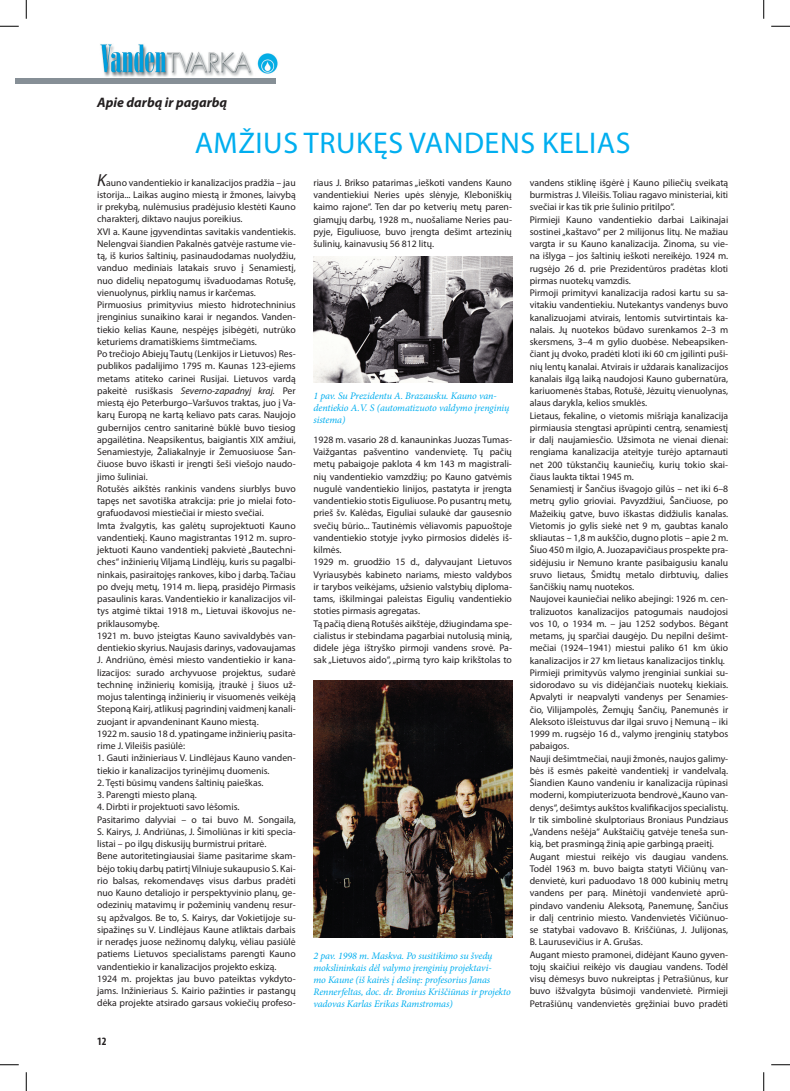
<style>
.page{position:relative;width:790px;height:1091px;background:#fff}
.page>*{position:absolute;margin:0;border:0;box-sizing:border-box;transform-origin:0 0}
.t1{font:30px "Myriad Pro";color:#00aeef}
.t2{font:italic 700 13.75px "Myriad Pro";color:#231f20}
.t3{font:700 condensed 11.25px "Myriad Pro";color:#231f20}
.t4{font:italic 10px/12px "Minion Pro";letter-spacing:-.015em;color:#00aeef}
.t5{font:9.75px/12.2px "Myriad Pro";color:#231f20}
.s1{font-style:italic;font-size:17.5px}
.s2{font-style:italic}
</style>
<div class="page">
<img style="left:100px;top:44px;width:178px;height:33px">
<div style="left:16px;top:78px;width:260px;height:6px;background:#868f96"></div>
<img style="left:313px;top:257px;width:199px;height:126px">
<img style="left:313px;top:680px;width:199px;height:257px">
<svg style="left:0;top:25px;width:19px;height:2px"></svg>
<svg style="left:771px;top:25px;width:19px;height:2px"></svg>
<svg style="left:0;top:1064px;width:19px;height:1px"></svg>
<svg style="left:771px;top:1064px;width:19px;height:1px"></svg>
<svg style="left:25px;top:0;width:2px;height:19px"></svg>
<svg style="left:25px;top:1072px;width:2px;height:19px"></svg>
<svg style="left:763px;top:0;width:1px;height:19px"></svg>
<svg style="left:763px;top:1072px;width:1px;height:19px"></svg>
<h2 class="t2" style="left:97px;top:94px;width:132px">Apie darbą ir pagarbą</h2>
<h1 class="t1" style="left:195px;top:124px;width:127px">AMŽIUS TRUKĘS</h1>
<h1 class="t1" style="left:409px;top:124px;width:19px">VANDENS</h1>
<h1 class="t1" style="left:542px;top:124px;width:16px">KELIAS</h1>
<p class="t5" style="left:97px;top:176px;width:200px"><span class="s1">K</span>auno vandentiekio ir kanalizacijos pradžia – jau istorija... Laikas augino miestą ir žmones, laivybą ir prekybą, nulėmusius pradėjusio klestėti Kauno charakterį, diktavo naujus poreikius.<br>XVI a. Kaune įgyvendintas savitakis vandentiekis.<br>Nelengvai šiandien Pakalnės gatvėje rastume vie&shy;tą, iš kurios šaltinių, pasinaudodamas nuolydžiu, vanduo mediniais latakais sruvo į Senamiestį, nuo didelių nepatogumų išvaduodamas Rotušę, vienuolynus, pirklių namus ir karčemas.<br>Pirmuosius primityvius miesto hidrotechninius įrenginius sunaikino karai ir negandos. Vanden&shy;tiekio kelias Kaune, nespėjęs įsibėgėti, nutrūko keturiems dramatiškiems šimtmečiams.<br>Po trečiojo Abiejų Tautų (Lenkijos ir Lietuvos) Res&shy;publikos padalijimo 1795 m. Kaunas 123-ejiems metams atiteko carinei Rusijai. Lietuvos vardą pakeitė rusiškasis <span class="s2">Severno-zapadnyj kraj.</span> Per miestą ėjo Peterburgo–Varšuvos traktas, juo į Va&shy;karų Europą ne kartą keliavo pats caras. Naujojo gubernijos centro sanitarinė būklė buvo tiesiog apgailėtina. Neapsikentus, baigiantis XIX amžiui, Senamiestyje, Žaliakalnyje ir Žemuosiuose Šan&shy;čiuose buvo iškasti ir įrengti šeši viešojo naudo&shy;jimo šuliniai.<br>Rotušės aikštės rankinis vandens siurblys buvo tapęs net savotiška atrakcija: prie jo mielai foto&shy;grafuodavosi miestiečiai ir miesto svečiai.<br>I mta žvalgytis, kas galėtų suprojektuoti Kauno vandentiekį. Kauno magistrantas 1912 m. supro&shy;jektuoti Kauno vandentiekį pakvietė „Bautechni&shy;ches“ inžinierių Viljamą Lindlėjų, kuris su pagalbi&shy;ninkais, pasiraitojęs rankoves, kibo į darbą. Tačiau po dvejų metų, 1914 m. liepą, prasidėjo Pirmasis pasaulinis karas. Vandentiekio ir kanalizacijos vil&shy;tys atgimė tiktai 1918 m., Lietuvai iškovojus ne&shy;priklausomybę.<br>1921 m. buvo įsteigtas Kauno savivaldybės van&shy;dentiekio skyrius. Naujasis darinys, vadovaujamas J. Andriūno, ėmėsi miesto vandentiekio ir kana&shy;lizacijos: surado archyvuose projektus, sudarė techninę inžinierių komisiją, įtraukė į šiuos už&shy;mojus talentingą inžinierių ir visuomenės veikėją Steponą Kairį, atlikusį pagrindinį vaidmenį kanali&shy;zuojant ir apvandeninant Kauno miestą.<br>1922 m. sausio 18 d. ypatingame inžinierių pasita&shy;rime J. Vileišis pasiūlė:</p>
<p class="t5" style="left:97px;top:752px;width:200px">1. Gauti inžinieriaus V. Lindlėjaus Kauno vanden&shy;tiekio ir kanalizacijos tyrinėjimų duomenis.</p>
<p class="t5" style="left:97px;top:776px;width:168px">2. Tęsti būsimų vandens šaltinių paieškas.</p>
<p class="t5" style="left:97px;top:788px;width:101px">3. Parengti miesto planą.</p>
<p class="t5" style="left:97px;top:801px;width:200px">4. Dirbti ir projektuoti savo lėšomis.<br>Pasitarimo dalyviai – o tai buvo M. Songaila, S. Kairys, J. Andriūnas, J. Šimoliūnas ir kiti specia&shy;listai – po ilgų diskusijų burmistrui pritarė.<br>Bene autoritetingiausiai šiame pasitarime skam&shy;bėjo tokių darbų patirtį Vilniuje sukaupusio S. Kai&shy;rio balsas, rekomendavęs visus darbus pradėti nuo Kauno detaliojo ir perspektyvinio planų, ge&shy;odezinių matavimų ir požeminių vandenų resur&shy;sų apžvalgos. Be to, S. Kairys, dar Vokietijoje su&shy;sipažinęs su V. Lindlėjaus Kaune atliktais darbais ir neradęs juose nežinomų dalykų, vėliau pasiūlė patiems Lietuvos specialistams parengti Kauno vandentiekio ir kanalizacijos projekto eskizą.<br>1924 m. projektas jau buvo pateiktas vykdyto&shy;jams. I nžinieriaus S. Kairio pažinties ir pastangų dėka projekte atsirado garsaus vokiečių profeso-</p>
<p class="t3" style="left:97px;top:1034px;width:11px">12</p>
<p class="t5" style="left:313px;top:176px;width:200px;text-align:justify">riaus J. Brikso patarimas „ieškoti vandens Kauno vandentiekiui Neries upės slėnyje, Kleboniškių kaimo rajone“. Ten dar po ketverių metų paren&shy;giamųjų darbų, 1928 m., nuošaliame Neries pau&shy;pyje, Eiguliuose, buvo įrengta dešimt artezinių šulinių, kainavusių 56 812 litų.</p>
<p class="t4" style="left:313px;top:389px;width:197px">1 pav. Su Prezidentu A. Brazausku. Kauno van&shy;dentiekio A.V. S (automatizuoto valdymo įrenginių sistema)</p>
<p class="t5" style="left:313px;top:433px;width:200px">1928 m. vasario 28 d. kanauninkas Juozas Tumas-Vaižgantas pašventino vandenvietę. Tų pačių metų pabaigoje paklota 4 km 143 m magistrali&shy;nių vandentiekio vamzdžių; po Kauno gatvėmis nugulė vandentiekio linijos, pastatyta ir įrengta vandentiekio stotis Eiguliuose. Po pusantrų metų, prieš šv. Kalėdas, Eiguliai sulaukė dar gausesnio svečių būrio... Tautinėmis vėliavomis papuoštoje vandentiekio stotyje įvyko pirmosios didelės iš&shy;kilmės.<br>1929 m. gruodžio 15 d., dalyvaujant Lietuvos Vyriausybės kabineto nariams, miesto valdybos ir tarybos veikėjams, užsienio valstybių diploma&shy;tams, iškilmingai paleistas Eigulių vandentiekio stoties pirmasis agregatas.<br>Tą pačią dieną Rotušės aikštėje, džiugindama spe&shy;cialistus ir stebindama pagarbiai nutolusią minią, didele jėga ištryško pirmoji vandens srovė. Pa&shy;sak „Lietuvos aido“, „pirmą tyro kaip krikštolas to</p>
<p class="t4" style="left:313px;top:949px;width:199px">2 pav. 1998 m. Maskva. Po susitikimo su švedų mokslininkais dėl valymo įrenginių projektavi-<br>mo Kaune (iš kairės į dešinę: profesorius Janas Rennerfeltas, doc. dr. Bronius Kriščiūnas ir projekto vadovas Karlas Erikas Ramstromas)</p>
<p class="t5" style="left:529px;top:176px;width:200px">vandens stiklinę išgėrė į Kauno piliečių sveikatą burmistras J. Vileišis. Toliau ragavo ministeriai, kiti svečiai ir kas tik prie šulinio pritilpo“.<br>Pirmieji Kauno vandentiekio darbai Laikinajai sostinei „kaštavo“ per 2 milijonus litų. Ne mažiau vargta ir su Kauno kanalizacija. Žinoma, su vie&shy;na išlyga – jos šaltinių ieškoti nereikėjo. 1924 m. rugsėjo 26 d. prie Prezidentūros pradėtas kloti pirmas nuotekų vamzdis.<br>Pirmoji primityvi kanalizacija radosi kartu su sa&shy;vitakiu vandentiekiu. Nutekantys vandenys buvo kanalizuojami atvirais, lentomis sutvirtintais ka&shy;nalais. Jų nuotekos būdavo surenkamos 2–3 m skersmens, 3–4 m gylio duobėse. Nebeapsiken&shy;čiant jų dvoko, pradėti kloti iki 60 cm įgilinti puši&shy;nių lentų kanalai. Atvirais ir uždarais kanalizacijos kanalais ilgą laiką naudojosi Kauno gubernatūra, kariuomenės štabas, Rotušė, Jėzuitų vienuolynas, alaus darykla, kelios smuklės.<br>Lietaus, fekaline, o vietomis mišriąja kanalizacija pirmiausia stengtasi aprūpinti centrą, senamiestį ir dalį naujamiesčio. Užsimota ne vienai dienai: rengiama kanalizacija ateityje turėjo aptarnauti net 200 tūkstančių kauniečių, kurių tokio skai&shy;čiaus laukta tiktai 1945 m.<br>Senamiestį ir Šančius išvagojo gilūs – net iki 6–8 metrų gylio grioviai. Pavyzdžiui, Šančiuose, po Mažeikių gatve, buvo iškastas didžiulis kanalas.<br>Vietomis jo gylis siekė net 9 m, gaubtas kanalo skliautas – 1,8 m aukščio, dugno plotis – apie 2 m.<br>Šiuo 450 m ilgio, A. Juozapavičiaus prospekte pra&shy;sidėjusiu ir Nemuno krante pasibaigusiu kanalu sruvo lietaus, Šmidtų metalo dirbtuvių, dalies šančiškių namų nuotekos.<br>Naujovei kauniečiai neliko abejingi: 1926 m. cen&shy;tralizuotos kanalizacijos patogumais naudojosi vos 10, o 1934 m. – jau 1252 sodybos. Bėgant metams, jų sparčiai daugėjo. Du nepilni dešimt&shy;mečiai (1924–1941) miestui paliko 61 km ūkio kanalizacijos ir 27 km lietaus kanalizacijos tinklų.<br>Pirmieji primityvūs valymo įrenginiai sunkiai su&shy;sidorodavo su vis didėjančiais nuotekų kiekiais.<br>Apvalyti ir neapvalyti vandenys per Senamies&shy;čio, Vilijampolės, Žemųjų Šančių, Panemunės ir Aleksoto išleistuvus dar ilgai sruvo į Nemuną – iki 1999 m. rugsėjo 16 d., valymo įrenginių statybos pabaigos.<br>Nauji dešimtmečiai, nauji žmonės, naujos galimy&shy;bės iš esmės pakeitė vandentiekį ir vandelvalą.<br>Šiandien Kauno vandeniu ir kanalizacija rūpinasi moderni, kompiuterizuota bendrovė „Kauno van&shy;denys“, dešimtys aukštos kvalifikacijos specialistų.<br>I r tik simbolinė skulptoriaus Broniaus Pundziaus „Vandens nešėja“ Aukštaičių gatvėje teneša sun&shy;kią, bet prasmingą žinią apie garbingą praeitį.<br>Augant miestui reikėjo vis daugiau vandens.<br>Todėl 1963 m. buvo baigta statyti Vičiūnų van&shy;denvietė, kuri paduodavo 18 000 kubinių metrų vandens per parą. Minėtoji vandenvietė aprū&shy;pindavo vandeniu Aleksotą, Panemunę, Šančius ir dalį centrinio miesto. Vandenvietės Vičiūnuo&shy;se statybai vadovavo B. Kriščiūnas, J. Julijonas, B. Laurusevičius ir A. Grušas.<br>Augant miesto pramonei, didėjant Kauno gyven&shy;tojų skaičiui reikėjo vis daugiau vandens. Todėl visų dėmesys buvo nukreiptas į Petrašiūnus, kur buvo išžvalgyta būsimoji vandenvietė. Pirmieji Petrašiūnų vandenvietės gręžiniai buvo pradėti</p>
</div>
